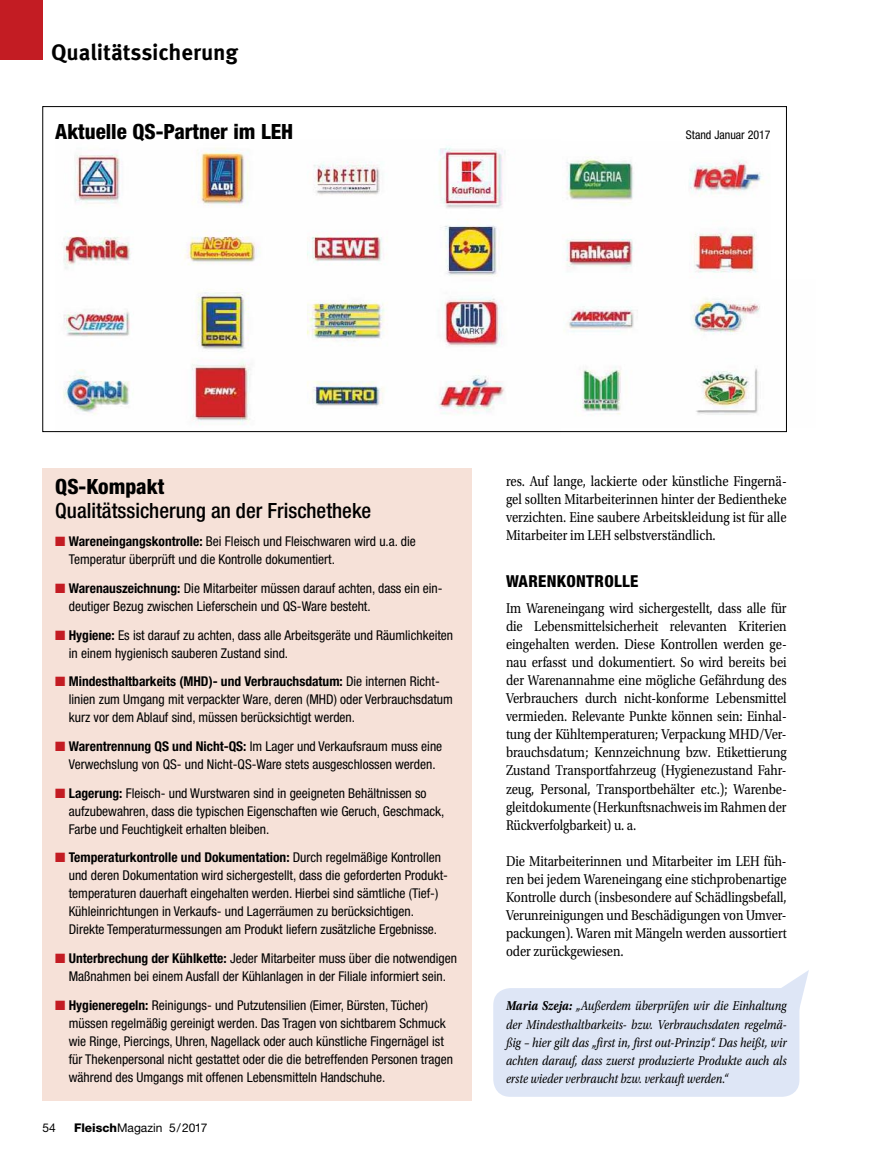
<style>
.page{position:relative;width:893px;height:1170px;background:#fff}
.page>*{position:absolute;margin:0;border:0;box-sizing:border-box;transform-origin:0 0}
.t1{font:700 22.5px "Meta Pro";color:#000}
.t2{font:500 condensed 21px "Helvetica Neue LT Std";color:#000}
.t3{font:800 condensed 21px "Helvetica Neue LT Std";color:#000}
.t4{font:800 condensed 16.5px "Helvetica Neue LT Std";letter-spacing:.02em;color:#000}
.t5{font:15px/18.1px "Utopia Std";letter-spacing:-.005em;color:#000;text-align:justify;scale:.85 1}
.t6{font:condensed 13.5px/18px "Helvetica Neue LT Std";color:#000}
.t7{font:italic 13.5px/18px "Utopia Std";color:#000;text-align:justify;scale:.85 1}
.t8{font:12px "Helvetica Neue LT Std";color:#000}
.t9{font:condensed 12px "Helvetica Neue LT Std";color:#000}
.s1{color:#c31c23}
.s2{font-weight:700}
.s3{font-weight:800}
</style>
<div class="page">
<div style="left:493px;top:988px;width:306px;height:108px;background:#dee6f6;border-radius:17px"></div>
<svg style="left:782px;top:970px;width:27px;height:42px"></svg>
<div style="left:0;top:0;width:43px;height:60px;background:#c31c23"></div>
<div style="left:43px;top:468px;width:429px;height:632px;background:#f6e1d8"></div>
<img style="left:56px;top:146px;width:504px;height:287px">
<img style="left:541px;top:146px;width:223px;height:133px">
<img style="left:542px;top:279px;width:218px;height:148px">
<h1 class="t1" style="left:51px;top:37px;width:189px">Qualitätssicherung</h1>
<h2 class="t3" style="left:55px;top:119px;width:240px">Aktuelle QS-Partner im LEH</h2>
<p class="t9" style="left:686px;top:128px;width:86px">Stand Januar 2017</p>
<h2 class="t3" style="left:55px;top:473px;width:111px">QS-Kompakt</h2>
<h2 class="t2" style="left:55px;top:497px;width:318px">Qualitätssicherung an der Frischetheke</h2>
<p class="t6" style="left:69px;top:532px;width:349px;text-indent:-14px"><span class="s1">■</span> <span class="s2">Wareneingangskontrolle:</span> Bei Fleisch und Fleischwaren wird u.a. die<br>Temperatur überprüft und die Kontrolle dokumentiert.</p>
<p class="t6" style="left:69px;top:579px;width:375px;text-indent:-14px"><span class="s1">■</span> <span class="s2">Warenauszeichnung:</span> Die Mitarbeiter müssen darauf achten, dass ein ein&shy;deutiger Bezug zwischen Lieferschein und QS-Ware besteht.</p>
<p class="t6" style="left:69px;top:625px;width:386px;text-indent:-14px"><span class="s1">■</span> <span class="s2">Hygiene:</span> Es ist darauf zu achten, dass alle Arbeitsgeräte und Räumlichkeiten in einem hygienisch sauberen Zustand sind.</p>
<p class="t6" style="left:69px;top:672px;width:386px;text-indent:-14px"><span class="s1">■</span> <span class="s2">Mindesthaltbarkeits (MHD)- und Verbrauchsdatum:</span> Die internen Richt&shy;linien zum Umgang mit verpackter Ware, deren (MHD) oder Verbrauchsdatum kurz vor dem Ablauf sind, müssen berücksichtigt werden.</p>
<p class="t6" style="left:55px;top:737px;width:388px;text-align:center"><span class="s1">■</span> <span class="s2">Warentrennung QS und Nicht-QS:</span> Im Lager und Verkaufsraum muss eine<br>Verwechslung von QS- und Nicht-QS-Ware stets ausgeschlossen werden.</p>
<p class="t6" style="left:69px;top:783px;width:377px;text-indent:-14px"><span class="s1">■</span> <span class="s2">Lagerung:</span> Fleisch- und Wurstwaren sind in geeigneten Behältnissen so aufzubewahren, dass die typischen Eigenschaften wie Geruch, Geschmack,<br>Farbe und Feuchtigkeit erhalten bleiben.</p>
<p class="t6" style="left:69px;top:848px;width:381px;text-indent:-14px"><span class="s1">■</span> <span class="s2">Temperaturkontrolle und Dokumentation:</span> Durch regelmäßige Kontrollen und deren Dokumentation wird sichergestellt, dass die geforderten Produkt&shy;temperaturen dauerhaft eingehalten werden. Hierbei sind sämtliche (Tief-)<br>Kühleinrichtungen in Verkaufs- und Lagerräumen zu berücksichtigen.<br>Direkte Temperaturmessungen am Produkt liefern zusätzliche Ergebnisse.</p>
<p class="t6" style="left:55px;top:948px;width:403px;text-align:center"><span class="s1">■</span> <span class="s2">Unterbrechung der Kühlkette:</span> Jeder Mitarbeiter muss über die notwendigen<br>Maßnahmen bei einem Ausfall der Kühlanlagen in der Filiale informiert sein.</p>
<p class="t6" style="left:69px;top:995px;width:386px;text-indent:-14px"><span class="s1">■</span> <span class="s2">Hygieneregeln:</span> Reinigungs- und Putzutensilien (Eimer, Bürsten, Tücher) müssen regelmäßig gereinigt werden. Das Tragen von sichtbarem Schmuck wie Ringe, Piercings, Uhren, Nagellack oder auch künstliche Fingernägel ist für Thekenpersonal nicht gestattet oder die die betreffenden Personen tragen während des Umgangs mit offenen Lebensmitteln Handschuhe.</p>
<p class="t8" style="left:43px;top:1120px;width:15px">54</p>
<p class="t8" style="left:74px;top:1120px;width:135px"><span class="s3">Fleisch</span>Magazin 5/2017</p>
<p class="t5" style="left:506px;top:472px;width:332px">res. Auf lange, lackierte oder künstliche Fingernä&shy;gel sollten Mitarbeiterinnen hinter der Bedientheke verzichten. Eine saubere Arbeitskleidung ist für alle Mitarbeiter im LEH selbstverständlich.</p>
<p class="t4" style="left:506px;top:571px;width:134px">WARENKONTROLLE</p>
<p class="t5" style="left:506px;top:599px;width:332px">Im Wareneingang wird sichergestellt, dass alle für die Lebensmittelsicherheit relevanten Kriterien eingehalten werden. Diese Kontrollen werden ge&shy;nau erfasst und dokumentiert. So wird bereits bei der Warenannahme eine mögliche Gefährdung des Verbrauchers durch nicht-konforme Lebensmittel vermieden. Relevante Punkte können sein: Einhal&shy;tung der Kühltemperaturen; Verpackung MHD/Ver&shy;brauchsdatum; Kennzeichnung bzw. Etikettierung Zustand Transportfahrzeug (Hygienezustand Fahr&shy;zeug, Personal, Transportbehälter etc.); Warenbe&shy;gleitdokumente (Herkunftsnachweis im Rahmen der Rückverfolgbarkeit) u. a.</p>
<p class="t5" style="left:506px;top:852px;width:332px">Die Mitarbeiterinnen und Mitarbeiter im LEH füh&shy;ren bei jedem Wareneingang eine stichprobenartige Kontrolle durch (insbesondere auf Schädlingsbefall, Verunreinigungen und Beschädigungen von Umver&shy;packungen). Waren mit Mängeln werden aussortiert oder zurückgewiesen.</p>
<p class="t7" style="left:506px;top:997px;width:332px"><span class="s2">Maria Szeja:</span> „Außerdem überprüfen wir die Einhaltung der Mindesthaltbarkeits- bzw. Verbrauchsdaten regelmä&shy;ßig – hier gilt das „first in, first out-Prinzip“. Das heißt, wir achten darauf, dass zuerst produzierte Produkte auch als erste wieder verbraucht bzw. verkauft werden.“</p>
</div>
